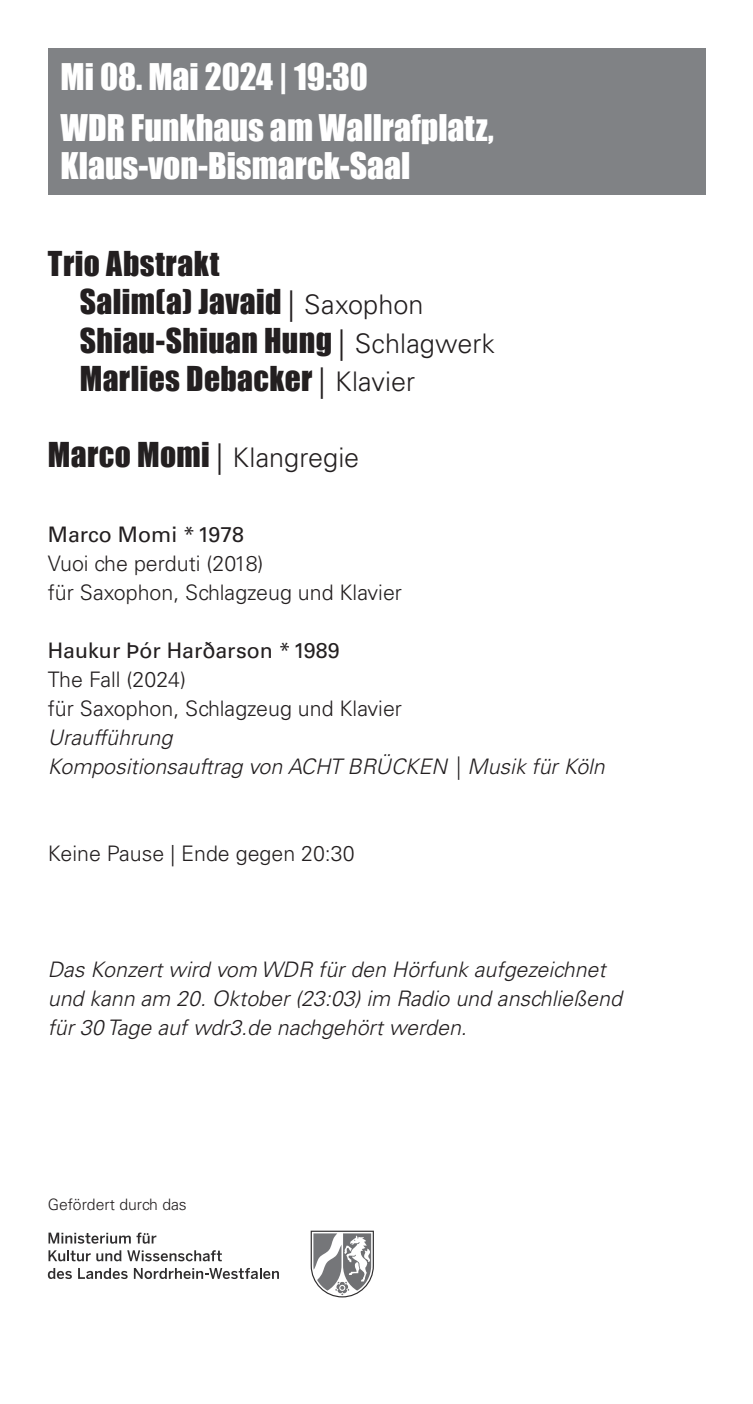
<style>
.page{position:relative;width:753px;height:1404px;background:#fff}
.page>*{position:absolute;margin:0;border:0;box-sizing:border-box;transform-origin:0 0}
.t1{font:33.75px/51.1px "Impact";color:#fff}
.t2{font:31.5px/38.2px "Impact";letter-spacing:.015em;color:#231f20}
.t3{font:300 27px "Univers LT Std";letter-spacing:.005em;color:#231f20}
.t4{font:italic 300 21.38px/29px "Univers LT Std";color:#231f20}
.t5{font:300 21.38px/29px "Univers LT Std";color:#231f20}
.t6{font:21.38px "Univers LT Std";color:#231f20}
.t7{font:300 15.75px "Univers LT Std";color:#231f20}
.s1{font-family:"Univers LT Std";font-weight:300}
.s2{font-family:"Univers LT Std";font-weight:300;font-size:27px}
.s3{font-family:"Impact";font-weight:400;font-size:31.5px}
.s4{font-size:31.5px}
</style>
<div class="page">
<div style="left:48px;top:48px;width:657px;height:147px;background:#808285"></div>
<svg style="left:311px;top:1230px;width:63px;height:67px"></svg>
<svg style="left:48px;top:1232px;width:108px;height:11px"></svg>
<svg style="left:48px;top:1250px;width:73px;height:11px"></svg>
<svg style="left:127px;top:1250px;width:95px;height:11px"></svg>
<svg style="left:48px;top:1268px;width:24px;height:10px"></svg>
<svg style="left:78px;top:1268px;width:50px;height:10px"></svg>
<svg style="left:134px;top:1268px;width:145px;height:10px"></svg>
<h1 class="t1" style="left:61px;top:50px;width:435px">Mi 08. Mai 2024 | 19:30<br>WDR Funkhaus am Wallrafplatz,</h1>
<h1 class="t1" style="left:61px;top:139px;width:351px">Klaus-von-Bismarck-Saal</h1>
<h2 class="t2" style="left:80px;top:244px;width:417px;text-indent:-32px">Trio Abstrakt<br>Salim(a) Javaid <span class="s1">|</span> <span class="s2">Saxophon<br></span>Shiau-Shiuan Hung <span class="s1">|</span> <span class="s2">Schlagwerk<br></span>Marlies Debacker <span class="s1">|</span> <span class="s2">Klavier</span></h2>
<p class="t3" style="left:48px;top:441px;width:313px"><span class="s3">Marco Momi</span> <span class="s4">|</span> Klangregie</p>
<p class="t6" style="left:48px;top:521px;width:198px">Marco Momi *1978</p>
<p class="t5" style="left:48px;top:548px;width:356px">Vuoi che perduti (2018)<br>für Saxophon, Schlagzeug und Klavier</p>
<p class="t6" style="left:48px;top:637px;width:293px">Haukur Þór Harðarson *1989</p>
<p class="t5" style="left:48px;top:664px;width:356px">The Fall (2024)<br>für Saxophon, Schlagzeug und Klavier</p>
<p class="t4" style="left:48px;top:723px;width:558px">Uraufführung<br>Kompositionsauftrag von ACHT BRÜCKEN | Musik für Köln</p>
<p class="t5" style="left:48px;top:838px;width:308px">Keine Pause | Ende gegen 20:30</p>
<p class="t4" style="left:48px;top:955px;width:575px">Das Konzert wird vom WDR für den Hörfunk aufgezeichnet und kann am 20. Oktober (23:03) im Radio und anschließend für 30 Tage auf wdr3.de nachgehört werden.</p>
<p class="t7" style="left:48px;top:1194px;width:140px">Gefördert durch das</p>
</div>
